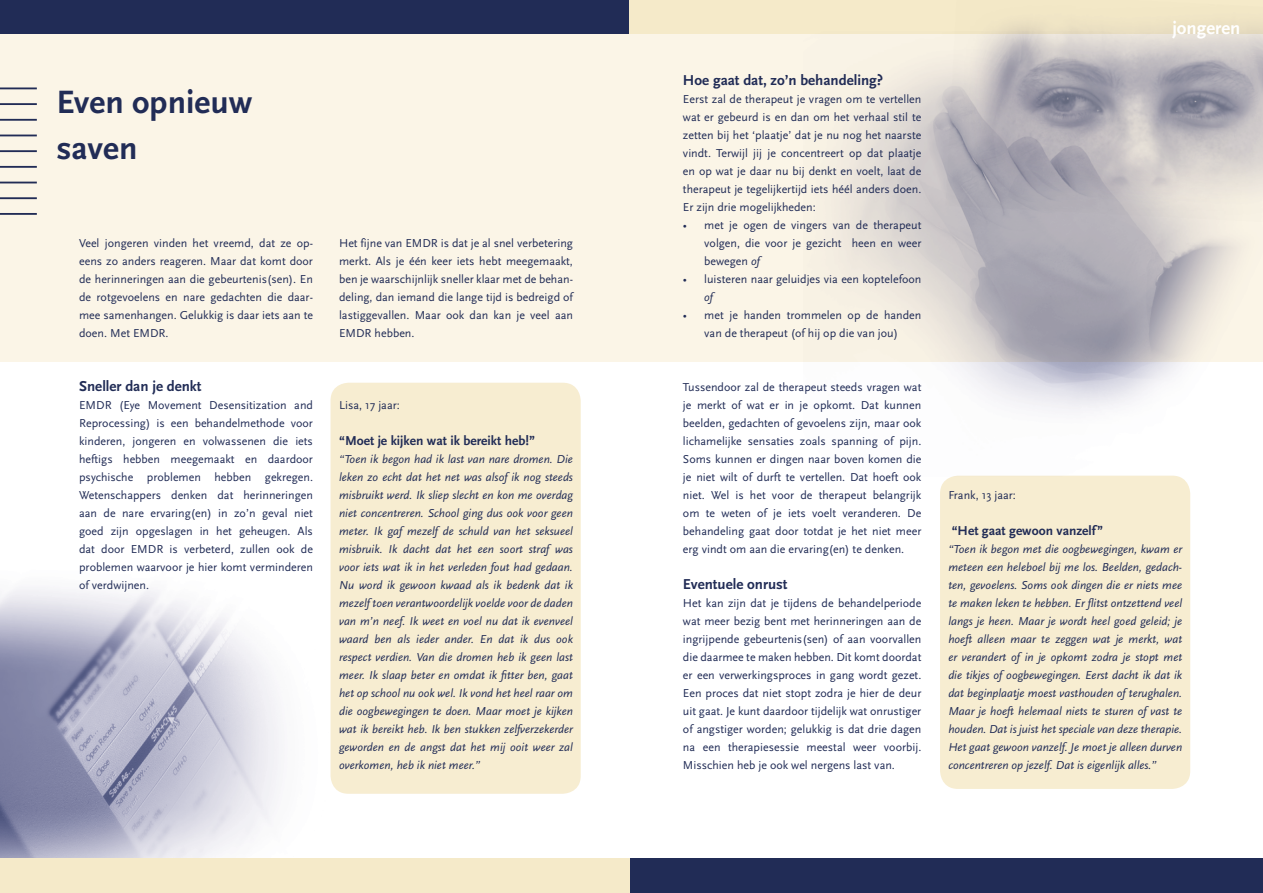
<style>
.page{position:relative;width:1263px;height:893px;background:#fff}
.page>*{position:absolute;margin:0;border:0;box-sizing:border-box;transform-origin:0 0}
.t1{font:700 33.75px/46.2px "Scala Sans";color:#212c56}
.t2{font:700 18.75px "Scala Sans";color:#fff}
.t3{font:700 15px "Scala Sans";color:#212c56}
.t4{font:700 13.5px "Scala Sans";color:#212c56}
.t5{font:12px/18px "Scala Sans";color:#212c56;text-align:justify}
.t6{font:italic 12px/18px "Scala Sans";color:#212c56;text-align:justify}
.s1{font-style:italic}
</style>
<div class="page">
<img style="left:0;top:589px;width:344px;height:269px">
<svg style="left:0;top:0;width:1263px;height:361px;background:#f1ebe0"></svg>
<div style="left:330px;top:383px;width:251px;height:411px;background:#f7edd1;border-radius:18px"></div>
<div style="left:0;top:0;width:629px;height:34px;background:#212c56"></div>
<div style="left:629px;top:0;width:634px;height:34px;background:#f5eac9"></div>
<hr style="left:0;top:214px;width:37px;height:1px;background:#212c56">
<hr style="left:0;top:198px;width:37px;height:1px;background:#212c56">
<hr style="left:0;top:182px;width:37px;height:1px;background:#212c56">
<hr style="left:0;top:167px;width:37px;height:1px;background:#212c56">
<hr style="left:0;top:151px;width:37px;height:1px;background:#212c56">
<hr style="left:0;top:135px;width:37px;height:1px;background:#212c56">
<hr style="left:0;top:120px;width:37px;height:1px;background:#212c56">
<hr style="left:0;top:104px;width:37px;height:1px;background:#212c56">
<hr style="left:0;top:88px;width:37px;height:1px;background:#212c56">
<div style="left:940px;top:476px;width:250px;height:313px;background:#f7edd1;border-radius:18px"></div>
<div style="left:629px;top:858px;width:634px;height:35px;background:#212c56"></div>
<div style="left:0;top:858px;width:629px;height:35px;background:#f5eac9"></div>
<img style="left:946px;top:22px;width:317px;height:200px">
<h1 class="t1" style="left:56px;top:80px;width:197px">Even opnieuw saven</h1>
<p class="t5" style="left:79px;top:234px;width:235px">Veel jongeren vinden het vreemd, dat ze op&shy;eens zo anders reageren. Maar dat komt door de herinneringen aan die gebeurtenis(sen). En de rotgevoelens en nare gedachten die daar&shy;mee samenhangen. Gelukkig is daar iets aan te doen. Met EMDR.</p>
<p class="t3" style="left:79px;top:378px;width:124px">Sneller dan je denkt</p>
<p class="t5" style="left:79px;top:396px;width:235px">EMDR (Eye Movement Desensitization and Reprocessing) is een behandelmethode voor kinderen, jongeren en volwassenen die iets heftigs hebben meegemaakt en daardoor psychische problemen hebben gekregen.<br>Wetenschappers denken dat herinneringen aan de nare ervaring(en) in zo’n geval niet goed zijn opgeslagen in het geheugen. Als dat door EMDR is verbeterd, zullen ook de problemen waarvoor je hier komt verminderen of verdwijnen.</p>
<p class="t5" style="left:339px;top:234px;width:235px">Het fijne van EMDR is dat je al snel verbetering merkt. Als je één keer iets hebt meegemaakt, ben je waarschijnlijk sneller klaar met de behan&shy;deling, dan iemand die lange tijd is bedreigd of lastiggevallen. Maar ook dan kan je veel aan EMDR hebben.</p>
<p class="t5" style="left:339px;top:396px;width:62px">Lisa, 17 jaar:</p>
<p class="t4" style="left:339px;top:433px;width:197px">“Moet je kijken wat ik bereikt heb!”</p>
<p class="t6" style="left:339px;top:450px;width:235px">“Toen ik begon had ik last van nare dromen. Die leken zo echt dat het net was alsof ik nog steeds misbruikt werd. Ik sliep slecht en kon me overdag niet concentreren. School ging dus ook voor geen meter. Ik gaf mezelf de schuld van het seksueel misbruik. Ik dacht dat het een soort straf was voor iets wat ik in het verleden fout had gedaan.<br>Nu word ik gewoon kwaad als ik bedenk dat ik mezelf toen verantwoordelijk voelde voor de daden van m’n neef. Ik weet en voel nu dat ik evenveel waard ben als ieder ander. En dat ik dus ook respect verdien. Van die dromen heb ik geen last meer. Ik slaap beter en omdat ik fitter ben, gaat het op school nu ook wel. Ik vond het heel raar om die oogbewegingen te doen. Maar moet je kijken wat ik bereikt heb. Ik ben stukken zelfverzekerder geworden en de angst dat het mij ooit weer zal overkomen, heb ik niet meer.”</p>
<p class="t3" style="left:683px;top:72px;width:202px">Hoe gaat dat, zo’n behandeling?</p>
<p class="t5" style="left:683px;top:90px;width:240px">Eerst zal de therapeut je vragen om te vertellen wat er gebeurd is en dan om het verhaal stil te zetten bij het ‘plaatje’ dat je nu nog het naarste vindt. Terwijl jij je concentreert op dat plaatje en op wat je daar nu bij denkt en voelt, laat de therapeut je tegelijkertijd iets héél anders doen.<br>Er zijn drie mogelijkheden:</p>
<p class="t5" style="left:704px;top:216px;width:219px;text-indent:-21px">• met je ogen de vingers van de therapeut volgen, die voor je gezicht heen en weer bewegen <span class="s1">of</span></p>
<p class="t5" style="left:683px;top:270px;width:240px">• luisteren naar geluidjes via een koptelefoon</p>
<p class="t6" style="left:704px;top:288px;width:10px">of</p>
<p class="t5" style="left:683px;top:306px;width:240px;text-align:center">• met je handen trommelen op de handen van de therapeut (of hij op die van jou)</p>
<p class="t5" style="left:683px;top:378px;width:240px">Tussendoor zal de therapeut steeds vragen wat je merkt of wat er in je opkomt. Dat kunnen beelden, gedachten of gevoelens zijn, maar ook lichamelijke sensaties zoals spanning of pijn.<br>Soms kunnen er dingen naar boven komen die je niet wilt of durft te vertellen. Dat hoeft ook niet. Wel is het voor de therapeut belangrijk om te weten of je iets voelt veranderen. De behandeling gaat door totdat je het niet meer erg vindt om aan die ervaring(en) te denken.</p>
<p class="t3" style="left:683px;top:576px;width:106px">Eventuele onrust</p>
<p class="t5" style="left:683px;top:594px;width:240px">Het kan zijn dat je tijdens de behandelperiode wat meer bezig bent met herinneringen aan de ingrijpende gebeurtenis(sen) of aan voorvallen die daarmee te maken hebben. Dit komt doordat er een verwerkingsproces in gang wordt gezet.<br>Een proces dat niet stopt zodra je hier de deur uit gaat. Je kunt daardoor tijdelijk wat onrustiger of angstiger worden; gelukkig is dat drie dagen na een therapiesessie meestal weer voorbij.<br>Misschien heb je ook wel nergens last van.</p>
<h2 class="t2" style="left:1172px;top:18px;width:70px">jongeren</h2>
<p class="t5" style="left:948px;top:486px;width:69px">Frank, 13 jaar:</p>
<p class="t4" style="left:952px;top:523px;width:153px">“Het gaat gewoon vanzelf”</p>
<p class="t6" style="left:948px;top:540px;width:235px">“Toen ik begon met die oogbewegingen, kwam er meteen een heleboel bij me los. Beelden, gedach&shy;ten, gevoelens. Soms ook dingen die er niets mee te maken leken te hebben. Er flitst ontzettend veel langs je heen. Maar je wordt heel goed geleid; je hoeft alleen maar te zeggen wat je merkt, wat er verandert of in je opkomt zodra je stopt met die tikjes of oogbewegingen. Eerst dacht ik dat ik dat beginplaatje moest vasthouden of terughalen.<br>Maar je hoeft helemaal niets te sturen of vast te houden. Dat is juist het speciale van deze therapie.<br>Het gaat gewoon vanzelf. Je moet je alleen durven concentreren op jezelf. Dat is eigenlijk alles.”</p>
</div>
